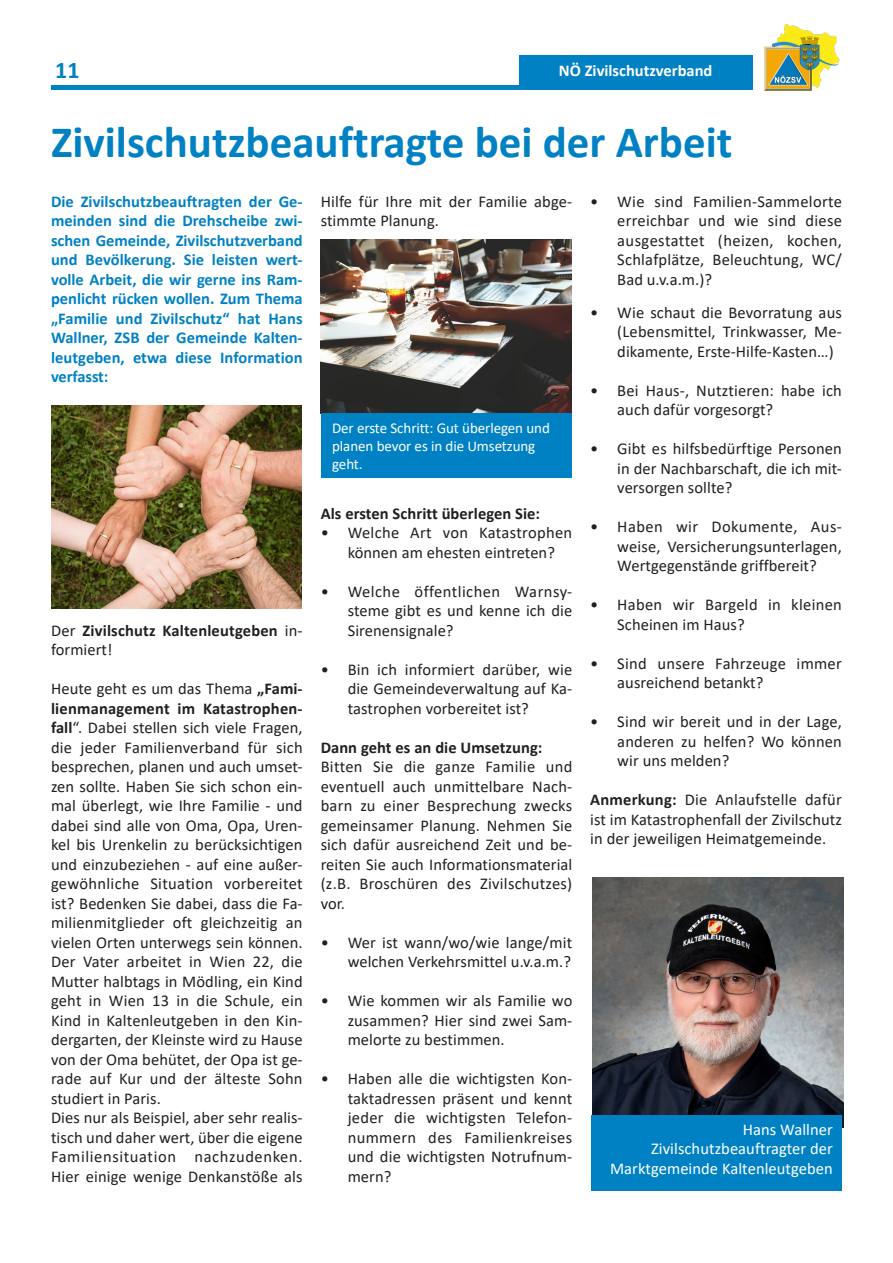
<style>
.page{position:relative;width:893px;height:1263px;background:#fff}
.page>*{position:absolute;margin:0;border:0;box-sizing:border-box;transform-origin:0 0}
.t1{font:700 45px "Calibri";color:#0081c4}
.t2{font:700 24px "Calibri";color:#0081c4}
.t3{font:16.5px/19.5px "Calibri";letter-spacing:.005em;color:#231f20;text-align:justify}
.t4{font:700 16.5px/19.5px "Calibri";color:#0081c4;text-align:justify}
.t5{font:700 16.5px/19.5px "Calibri";letter-spacing:.005em;color:#231f20}
.t6{font:16.5px "Calibri";letter-spacing:.005em;color:#fff}
.t7{font:700 16.5px "Calibri";color:#fff}
.t8{font:15px/18px "Calibri";letter-spacing:-.005em;color:#fff}
.s1{font-weight:400}
.s2{font-weight:700}
</style>
<div class="page">
<img style="left:321px;top:239px;width:251px;height:174px">
<div style="left:321px;top:413px;width:251px;height:64px;background:#0081c4"></div>
<img style="left:51px;top:405px;width:251px;height:203px">
<img style="left:592px;top:878px;width:251px;height:249px">
<div style="left:591px;top:1115px;width:251px;height:76px;background:#0081c4"></div>
<div style="left:519px;top:56px;width:234px;height:33px;background:#0081c4"></div>
<img style="left:764px;top:24px;width:76px;height:67px">
<hr style="left:51px;top:85px;width:702px;height:4px;background:#0081c4">
<h2 class="t2" style="left:55px;top:53px;width:26px">11</h2>
<p class="t7" style="left:559px;top:59px;width:155px">NÖ Zivilschutzverband</p>
<p class="t1" style="left:51px;top:110px;width:683px">Zivilschutzbeauftragte bei der Arbeit</p>
<p class="t4" style="left:51px;top:191px;width:253px">Die Zivilschutzbeauftragten der Ge&shy;meinden sind die Drehscheibe zwi&shy;schen Gemeinde, Zivilschutzverband und Bevölkerung. Sie leisten wert&shy;volle Arbeit, die wir gerne ins Ram&shy;penlicht rücken wollen. Zum Thema „Familie und Zivilschutz“ hat Hans Wallner, ZSB der Gemeinde Kalten&shy;leutgeben, etwa diese Information verfasst:</p>
<p class="t5" style="left:51px;top:620px;width:253px"><span class="s1">Der</span> Zivilschutz Kaltenleutgeben <span class="s1">in&shy;formiert!</span></p>
<p class="t3" style="left:51px;top:679px;width:253px">Heute geht es um das Thema <span class="s2">„Fami&shy;lienmanagement im Katastrophen&shy;fall</span>“. Dabei stellen sich viele Fragen, die jeder Familienverband für sich besprechen, planen und auch umset&shy;zen sollte. Haben Sie sich schon ein&shy;mal überlegt, wie Ihre Familie - und dabei sind alle von Oma, Opa, Uren&shy;kel bis Urenkelin zu berücksichtigen und einzubeziehen - auf eine außer&shy;gewöhnliche Situation vorbereitet ist? Bedenken Sie dabei, dass die Fa&shy;milienmitglieder oft gleichzeitig an vielen Orten unterwegs sein können.<br>Der Vater arbeitet in Wien 22, die Mutter halbtags in Mödling, ein Kind geht in Wien 13 in die Schule, ein Kind in Kaltenleutgeben in den Kin&shy;dergarten, der Kleinste wird zu Hause von der Oma behütet, der Opa ist ge&shy;rade auf Kur und der älteste Sohn studiert in Paris.</p>
<p class="t3" style="left:51px;top:1108px;width:253px">Dies nur als Beispiel, aber sehr realis&shy;tisch und daher wert, über die eigene Familiensituation nachzudenken.<br>Hier einige wenige Denkanstöße als</p>
<p class="t3" style="left:321px;top:191px;width:253px">Hilfe für Ihre mit der Familie abge&shy;stimmte Planung.</p>
<p class="t8" style="left:332px;top:419px;width:219px">Der erste Schritt: Gut überlegen und planen bevor es in die Umsetzung geht.</p>
<p class="t5" style="left:321px;top:503px;width:221px">Als ersten Schritt überlegen Sie:</p>
<p class="t3" style="left:321px;top:523px;width:253px;text-align:center">• Welche Art von Katastrophen können am ehesten eintreten?</p>
<p class="t3" style="left:348px;top:581px;width:226px;text-indent:-27px">• Welche öffentlichen Warnsy&shy;steme gibt es und kenne ich die Sirenensignale?</p>
<p class="t3" style="left:348px;top:659px;width:226px;text-indent:-27px">• Bin ich informiert darüber, wie die Gemeindeverwaltung auf Ka&shy;tastrophen vorbereitet ist?</p>
<p class="t5" style="left:321px;top:737px;width:223px">Dann geht es an die Umsetzung:</p>
<p class="t3" style="left:321px;top:757px;width:253px">Bitten Sie die ganze Familie und eventuell auch unmittelbare Nach&shy;barn zu einer Besprechung zwecks gemeinsamer Planung. Nehmen Sie sich dafür ausreichend Zeit und be&shy;reiten Sie auch Informationsmaterial (z.B. Broschüren des Zivilschutzes) vor.</p>
<p class="t3" style="left:321px;top:932px;width:253px;text-align:right">• Wer ist wann/wo/wie lange/mit welchen Verkehrsmittel u.v.a.m.?</p>
<p class="t3" style="left:348px;top:991px;width:226px;text-indent:-27px">• Wie kommen wir als Familie wo zusammen? Hier sind zwei Sam&shy;melorte zu bestimmen.</p>
<p class="t3" style="left:348px;top:1069px;width:226px;text-indent:-27px">• Haben alle die wichtigsten Kon&shy;taktadressen präsent und kennt jeder die wichtigsten Telefon&shy;nummern des Familienkreises und die wichtigsten Notrufnum&shy;mern?</p>
<p class="t3" style="left:617px;top:191px;width:226px;text-indent:-27px">• Wie sind Familien-Sammelorte erreichbar und wie sind diese ausgestattet (heizen, kochen, Schlafplätze, Beleuchtung, WC/ Bad u.v.a.m.)?</p>
<p class="t3" style="left:617px;top:302px;width:226px;text-indent:-27px">• Wie schaut die Bevorratung aus (Lebensmittel, Trinkwasser, Me&shy;dikamente, Erste-Hilfe-Kasten…)</p>
<p class="t3" style="left:617px;top:380px;width:226px;text-indent:-27px">• Bei Haus-, Nutztieren: habe ich auch dafür vorgesorgt?</p>
<p class="t3" style="left:617px;top:439px;width:226px;text-indent:-27px">• Gibt es hilfsbedürftige Personen in der Nachbarschaft, die ich mit&shy;versorgen sollte?</p>
<p class="t3" style="left:617px;top:517px;width:226px;text-indent:-27px">• Haben wir Dokumente, Aus&shy;weise, Versicherungsunterlagen, Wertgegenstände griffbereit?</p>
<p class="t3" style="left:617px;top:595px;width:226px;text-indent:-27px">• Haben wir Bargeld in kleinen<br>Scheinen im Haus?</p>
<p class="t3" style="left:617px;top:653px;width:226px;text-indent:-27px">• Sind unsere Fahrzeuge immer ausreichend betankt?</p>
<p class="t3" style="left:617px;top:712px;width:226px;text-indent:-27px">• Sind wir bereit und in der Lage, anderen zu helfen? Wo können wir uns melden?</p>
<p class="t3" style="left:590px;top:790px;width:253px"><span class="s2">Anmerkung:</span> Die Anlaufstelle dafür ist im Katastrophenfall der Zivilschutz in der jeweiligen Heimatgemeinde.</p>
<p class="t6" style="left:743px;top:1117px;width:92px">Hans Wallner</p>
<p class="t6" style="left:651px;top:1137px;width:183px">Zivilschutzbeauftragter der</p>
<p class="t6" style="left:610px;top:1156px;width:224px">Marktgemeinde Kaltenleutgeben</p>
</div>
